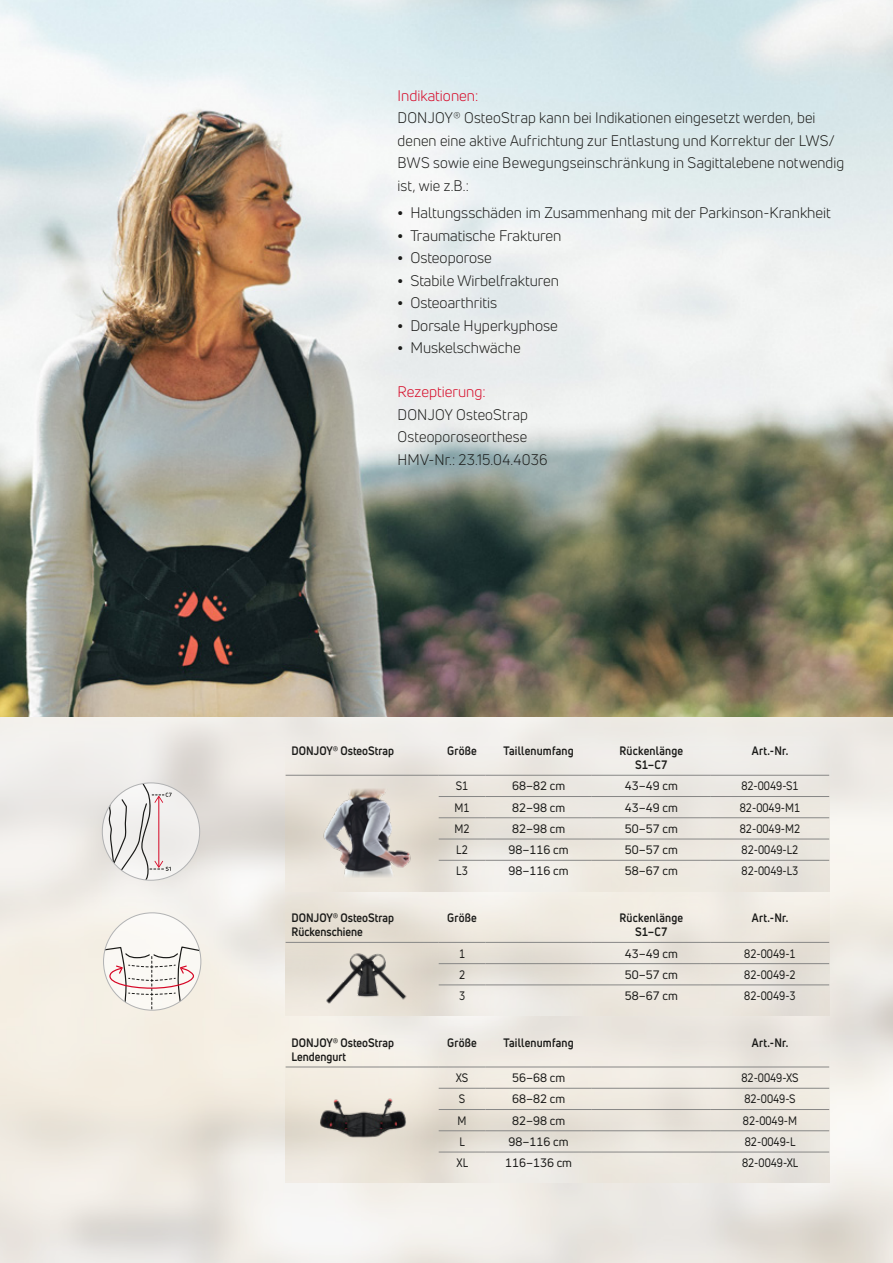
<style>
.page{position:relative;width:893px;height:1263px;background:#fff}
.page>*{position:absolute;margin:0;border:0;box-sizing:border-box;transform-origin:0 0}
.t1{font:15px/22.5px "Uni Neue";color:#1a1a18}
.t2{font:15px "Uni Neue";color:#d60524}
.t3{font:700 12px/14.4px "Uni Neue";letter-spacing:.01em;color:#1a1a18;text-align:center;scale:.9 1}
.t4{font:12px "Uni Neue";color:#1a1a18;scale:.88 1}
.t5{font:12px "Uni Neue";color:#1a1a18}
.s1{font-weight:800;font-size:14.25px}
</style>
<div class="page">
<img style="left:0;top:716px;width:893px;height:547px">
<img style="left:0;top:0;width:893px;height:716px">
<img style="left:286px;top:1020px;width:543px;height:162px">
<img style="left:286px;top:891px;width:543px;height:125px">
<img style="left:286px;top:725px;width:543px;height:166px">
<hr style="left:286px;top:775px;width:153px;height:1px;background:#878786">
<hr style="left:439px;top:775px;width:46px;height:1px;background:#878786">
<hr style="left:485px;top:775px;width:107px;height:1px;background:#878786">
<hr style="left:592px;top:775px;width:119px;height:1px;background:#878786">
<hr style="left:711px;top:775px;width:118px;height:1px;background:#878786">
<hr style="left:439px;top:796px;width:46px;height:1px;background:#878786">
<hr style="left:485px;top:796px;width:107px;height:1px;background:#878786">
<hr style="left:592px;top:796px;width:119px;height:1px;background:#878786">
<hr style="left:711px;top:796px;width:118px;height:1px;background:#878786">
<hr style="left:439px;top:817px;width:46px;height:1px;background:#878786">
<hr style="left:485px;top:817px;width:107px;height:1px;background:#878786">
<hr style="left:592px;top:817px;width:119px;height:1px;background:#878786">
<hr style="left:711px;top:817px;width:118px;height:1px;background:#878786">
<hr style="left:439px;top:839px;width:46px;height:1px;background:#878786">
<hr style="left:485px;top:839px;width:107px;height:1px;background:#878786">
<hr style="left:592px;top:839px;width:119px;height:1px;background:#878786">
<hr style="left:711px;top:839px;width:118px;height:1px;background:#878786">
<hr style="left:439px;top:860px;width:46px;height:1px;background:#878786">
<hr style="left:485px;top:860px;width:107px;height:1px;background:#878786">
<hr style="left:592px;top:860px;width:119px;height:1px;background:#878786">
<hr style="left:711px;top:860px;width:118px;height:1px;background:#878786">
<hr style="left:286px;top:942px;width:153px;height:1px;background:#878786">
<hr style="left:439px;top:942px;width:46px;height:1px;background:#878786">
<hr style="left:485px;top:942px;width:107px;height:1px;background:#878786">
<hr style="left:592px;top:942px;width:119px;height:1px;background:#878786">
<hr style="left:711px;top:942px;width:118px;height:1px;background:#878786">
<hr style="left:439px;top:963px;width:46px;height:1px;background:#878786">
<hr style="left:485px;top:963px;width:107px;height:1px;background:#878786">
<hr style="left:592px;top:963px;width:119px;height:1px;background:#878786">
<hr style="left:711px;top:963px;width:118px;height:1px;background:#878786">
<hr style="left:439px;top:985px;width:46px;height:1px;background:#878786">
<hr style="left:485px;top:985px;width:107px;height:1px;background:#878786">
<hr style="left:592px;top:985px;width:119px;height:1px;background:#878786">
<hr style="left:711px;top:985px;width:118px;height:1px;background:#878786">
<hr style="left:286px;top:1067px;width:153px;height:1px;background:#878786">
<hr style="left:439px;top:1067px;width:46px;height:1px;background:#878786">
<hr style="left:485px;top:1067px;width:107px;height:1px;background:#878786">
<hr style="left:592px;top:1067px;width:119px;height:1px;background:#878786">
<hr style="left:711px;top:1067px;width:118px;height:1px;background:#878786">
<hr style="left:439px;top:1088px;width:46px;height:1px;background:#878786">
<hr style="left:485px;top:1088px;width:107px;height:1px;background:#878786">
<hr style="left:592px;top:1088px;width:119px;height:1px;background:#878786">
<hr style="left:711px;top:1088px;width:118px;height:1px;background:#878786">
<hr style="left:439px;top:1109px;width:46px;height:1px;background:#878786">
<hr style="left:485px;top:1109px;width:107px;height:1px;background:#878786">
<hr style="left:592px;top:1109px;width:119px;height:1px;background:#878786">
<hr style="left:711px;top:1109px;width:118px;height:1px;background:#878786">
<hr style="left:439px;top:1130px;width:46px;height:1px;background:#878786">
<hr style="left:485px;top:1130px;width:107px;height:1px;background:#878786">
<hr style="left:592px;top:1130px;width:119px;height:1px;background:#878786">
<hr style="left:711px;top:1130px;width:118px;height:1px;background:#878786">
<hr style="left:439px;top:1152px;width:46px;height:1px;background:#878786">
<hr style="left:485px;top:1152px;width:107px;height:1px;background:#878786">
<hr style="left:592px;top:1152px;width:119px;height:1px;background:#878786">
<hr style="left:711px;top:1152px;width:118px;height:1px;background:#878786">
<img style="left:306px;top:1093px;width:117px;height:48px">
<img style="left:314px;top:780px;width:103px;height:101px">
<img style="left:323px;top:952px;width:91px;height:51px">
<div style="left:103px;top:783px;width:97px;height:97px;background:#f0eeed;border-radius:50%"></div>
<svg style="left:105px;top:783px;width:67px;height:97px"></svg>
<svg style="left:104px;top:913px;width:97px;height:97px"></svg>
<p class="t2" style="left:398px;top:86px;width:82px">Indikationen:</p>
<p class="t1" style="left:398px;top:106px;width:448px">DONJOY® OsteoStrap kann bei Indikationen eingesetzt werden, bei denen eine aktive Aufrichtung zur Entlastung und Korrektur der LWS/ BWS sowie eine Bewegungseinschränkung in Sagittalebene notwendig ist, wie z.B.:</p>
<p class="t1" style="left:398px;top:202px;width:435px"><span class="s1">•</span> Haltungsschäden im Zusammenhang mit der Parkinson-Krankheit</p>
<p class="t1" style="left:398px;top:224px;width:165px"><span class="s1">•</span> Traumatische Frakturen</p>
<p class="t1" style="left:398px;top:247px;width:96px"><span class="s1">•</span> Osteoporose</p>
<p class="t1" style="left:398px;top:269px;width:163px"><span class="s1">•</span> Stabile Wirbelfrakturen</p>
<p class="t1" style="left:398px;top:292px;width:101px"><span class="s1">•</span> Osteoarthritis</p>
<p class="t1" style="left:398px;top:314px;width:162px"><span class="s1">•</span> Dorsale Hyperkyphose</p>
<p class="t1" style="left:398px;top:337px;width:125px"><span class="s1">•</span> Muskelschwäche</p>
<p class="t2" style="left:398px;top:383px;width:90px">Rezeptierung:</p>
<p class="t1" style="left:398px;top:403px;width:152px">DONJOY OsteoStrap<br>Osteoporoseorthese<br>HMV-Nr.: 23.15.04.4036</p>
<p class="t3" style="left:292px;top:743px;width:115px">DONJOY® OsteoStrap</p>
<p class="t3" style="left:447px;top:743px;width:35px">Größe</p>
<p class="t3" style="left:503px;top:743px;width:80px">Taillenumfang</p>
<p class="t3" style="left:619px;top:743px;width:72px">Rückenlänge<br>S1–C7</p>
<p class="t3" style="left:752px;top:743px;width:42px">Art.-Nr.</p>
<p class="t4" style="left:456px;top:779px;width:16px">S1</p>
<p class="t5" style="left:512px;top:779px;width:55px">68–82 cm</p>
<p class="t5" style="left:625px;top:779px;width:55px">43–49 cm</p>
<p class="t4" style="left:741px;top:779px;width:67px">82-0049-S1</p>
<p class="t4" style="left:454px;top:800px;width:19px">M1</p>
<p class="t5" style="left:512px;top:800px;width:55px">82–98 cm</p>
<p class="t5" style="left:625px;top:800px;width:55px">43–49 cm</p>
<p class="t4" style="left:740px;top:800px;width:70px">82-0049-M1</p>
<p class="t4" style="left:454px;top:821px;width:19px">M2</p>
<p class="t5" style="left:512px;top:821px;width:55px">82–98 cm</p>
<p class="t5" style="left:625px;top:821px;width:55px">50–57 cm</p>
<p class="t4" style="left:740px;top:821px;width:70px">82-0049-M2</p>
<p class="t4" style="left:456px;top:842px;width:15px">L2</p>
<p class="t5" style="left:509px;top:842px;width:62px">98–116 cm</p>
<p class="t5" style="left:625px;top:842px;width:55px">50–57 cm</p>
<p class="t4" style="left:742px;top:842px;width:66px">82-0049-L2</p>
<p class="t4" style="left:456px;top:864px;width:15px">L3</p>
<p class="t5" style="left:509px;top:864px;width:62px">98–116 cm</p>
<p class="t5" style="left:625px;top:864px;width:55px">58–67 cm</p>
<p class="t4" style="left:742px;top:864px;width:66px">82-0049-L3</p>
<p class="t3" style="left:292px;top:910px;width:115px;text-align:left">DONJOY® OsteoStrap<br>Rückenschiene</p>
<p class="t3" style="left:447px;top:910px;width:35px">Größe</p>
<p class="t3" style="left:619px;top:910px;width:72px">Rückenlänge<br>S1–C7</p>
<p class="t3" style="left:752px;top:910px;width:42px">Art.-Nr.</p>
<p class="t4" style="left:459px;top:946px;width:8px">1</p>
<p class="t5" style="left:625px;top:946px;width:55px">43–49 cm</p>
<p class="t4" style="left:744px;top:946px;width:60px">82-0049-1</p>
<p class="t4" style="left:459px;top:967px;width:8px">2</p>
<p class="t5" style="left:625px;top:967px;width:55px">50–57 cm</p>
<p class="t4" style="left:744px;top:967px;width:60px">82-0049-2</p>
<p class="t4" style="left:459px;top:988px;width:8px">3</p>
<p class="t5" style="left:625px;top:988px;width:55px">58–67 cm</p>
<p class="t4" style="left:744px;top:988px;width:60px">82-0049-3</p>
<p class="t3" style="left:292px;top:1035px;width:115px;text-align:left">DONJOY® OsteoStrap<br>Lendengurt</p>
<p class="t3" style="left:447px;top:1035px;width:35px">Größe</p>
<p class="t3" style="left:503px;top:1035px;width:80px">Taillenumfang</p>
<p class="t3" style="left:752px;top:1035px;width:42px">Art.-Nr.</p>
<p class="t4" style="left:456px;top:1070px;width:16px">XS</p>
<p class="t5" style="left:512px;top:1070px;width:55px">56–68 cm</p>
<p class="t4" style="left:741px;top:1070px;width:67px">82-0049-XS</p>
<p class="t4" style="left:459px;top:1092px;width:9px">S</p>
<p class="t5" style="left:512px;top:1092px;width:55px">68–82 cm</p>
<p class="t4" style="left:744px;top:1092px;width:60px">82-0049-S</p>
<p class="t4" style="left:458px;top:1113px;width:12px">M</p>
<p class="t5" style="left:512px;top:1113px;width:55px">82–98 cm</p>
<p class="t4" style="left:743px;top:1113px;width:63px">82-0049-M</p>
<p class="t4" style="left:460px;top:1134px;width:8px">L</p>
<p class="t5" style="left:509px;top:1134px;width:62px">98–116 cm</p>
<p class="t4" style="left:745px;top:1134px;width:59px">82-0049-L</p>
<p class="t4" style="left:456px;top:1155px;width:15px">XL</p>
<p class="t5" style="left:505px;top:1155px;width:68px">116–136 cm</p>
<p class="t4" style="left:742px;top:1155px;width:66px">82-0049-XL</p>
</div>
